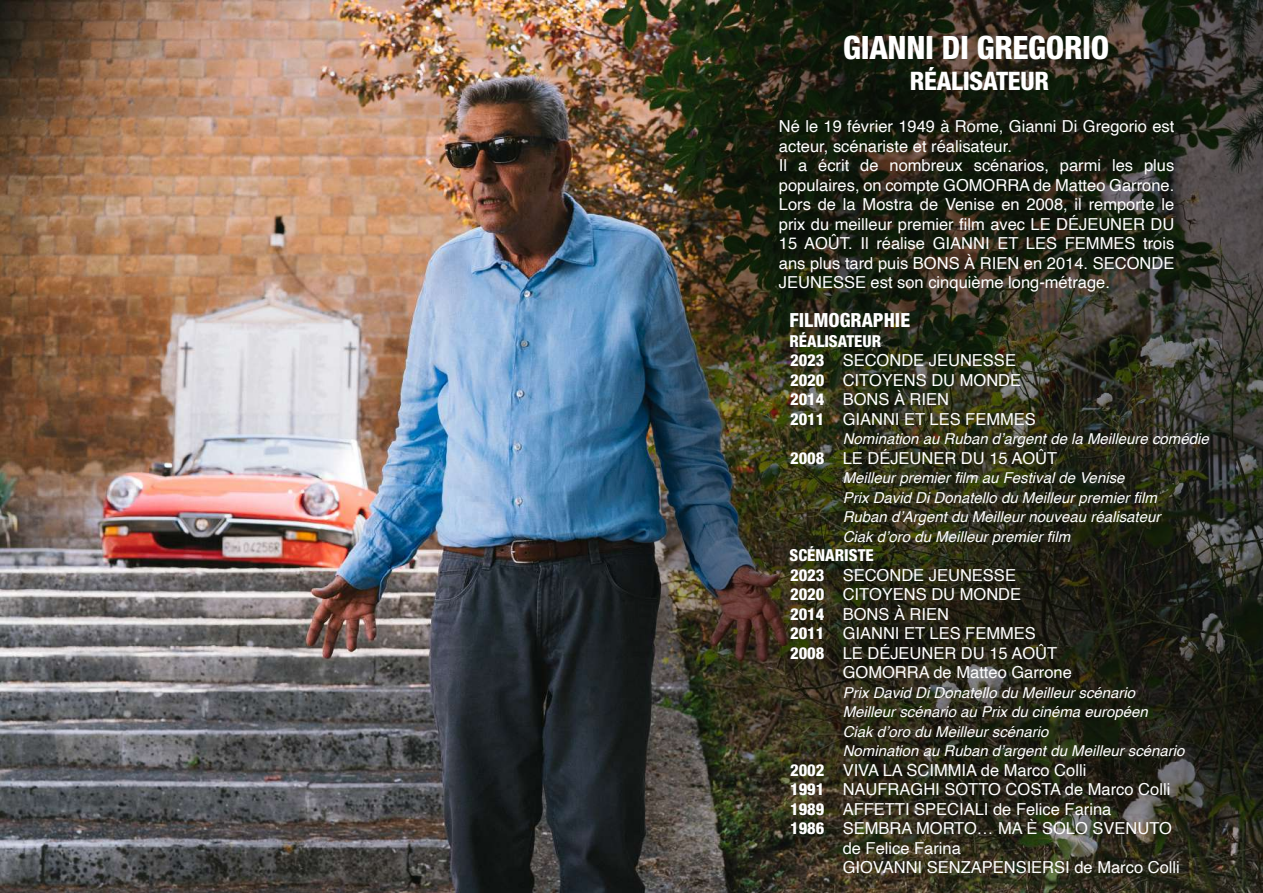
<style>
.page{position:relative;width:1263px;height:893px;background:#fff}
.page>*{position:absolute;margin:0;border:0;box-sizing:border-box;transform-origin:0 0}
.t1{font:800 condensed 32.25px "Helvetica Neue LT Std";letter-spacing:-.01em;color:#fff}
.t2{font:800 condensed 25.5px "Helvetica Neue LT Std";letter-spacing:-.01em;color:#fff}
.t3{font:800 condensed 19.5px "Helvetica Neue LT Std";color:#fff}
.t4{font:16.5px/19.5px "Helvetica";color:#fff}
.t5{font:800 condensed 16.5px/19.5px "Helvetica Neue LT Std";color:#fff;text-align:justify}
.t6{font:italic 15px/19.5px "Helvetica";color:#fff}
</style>
<div class="page">
<img style="left:0;top:0;width:422px;height:893px">
<img style="left:422px;top:0;width:841px;height:893px">
<h1 class="t1" style="left:843px;top:28px;width:268px">GIANNI DI GREGORIO</h1>
<h2 class="t2" style="left:910px;top:66px;width:141px">RÉALISATEUR</h2>
<p class="t4" style="left:779px;top:117px;width:397px">Né le 19 février 1949 à Rome, Gianni Di Gregorio est acteur, scénariste et réalisateur.<br>Il a écrit de nombreux scénarios, parmi les plus populaires, on compte GOMORRA de Matteo Garrone.<br>Lors de la Mostra de Venise en 2008, il remporte le prix du meilleur premier film avec LE DÉJEUNER DU 15 AOÛT. Il réalise GIANNI ET LES FEMMES trois ans plus tard puis BONS À RIEN en 2014. SECONDE JEUNESSE est son cinquième long-métrage.</p>
<p class="t3" style="left:789px;top:308px;width:122px">FILMOGRAPHIE</p>
<p class="t5" style="left:789px;top:331px;width:93px">RÉALISATEUR</p>
<p class="t4" style="left:843px;top:351px;width:195px">SECONDE JEUNESSE<br>CITOYENS DU MONDE<br>BONS À RIEN<br>GIANNI ET LES FEMMES</p>
<p class="t6" style="left:843px;top:429px;width:367px">Nomination au Ruban d’argent de la Meilleure comédie</p>
<p class="t4" style="left:843px;top:448px;width:216px">LE DÉJEUNER DU 15 AOÛT</p>
<p class="t6" style="left:843px;top:468px;width:319px">Meilleur premier film au Festival de Venise<br>Prix David Di Donatello du Meilleur premier film Ruban d’Argent du Meilleur nouveau réalisateur Ciak d’oro du Meilleur premier film</p>
<p class="t4" style="left:843px;top:565px;width:231px">SECONDE JEUNESSE<br>CITOYENS DU MONDE<br>BONS À RIEN<br>GIANNI ET LES FEMMES<br>LE DÉJEUNER DU 15 AOÛT<br>GOMORRA de Matteo Garrone</p>
<p class="t6" style="left:843px;top:683px;width:343px">Prix David Di Donatello du Meilleur scénario Meilleur scénario au Prix du cinéma européen<br>Ciak d’oro du Meilleur scénario<br>Nomination au Ruban d’argent du Meilleur scénario</p>
<p class="t4" style="left:843px;top:760px;width:339px">VIVA LA SCIMMIA de Marco Colli<br>NAUFRAGHI SOTTO COSTA de Marco Colli<br>AFFETTI SPECIALI de Felice Farina<br>SEMBRA MORTO… MA È SOLO SVENUTO de Felice Farina<br>GIOVANNI SENZAPENSIERSI de Marco Colli</p>
<p class="t5" style="left:790px;top:350px;width:36px">2023<br>2020<br>2014<br>2011</p>
<p class="t5" style="left:790px;top:448px;width:36px">2008</p>
<p class="t5" style="left:789px;top:545px;width:86px">SCÉNARISTE</p>
<p class="t5" style="left:790px;top:565px;width:36px">2023<br>2020<br>2014<br>2011<br>2008</p>
<p class="t5" style="left:790px;top:760px;width:36px">2002<br>1991<br>1989<br>1986</p>
</div>
